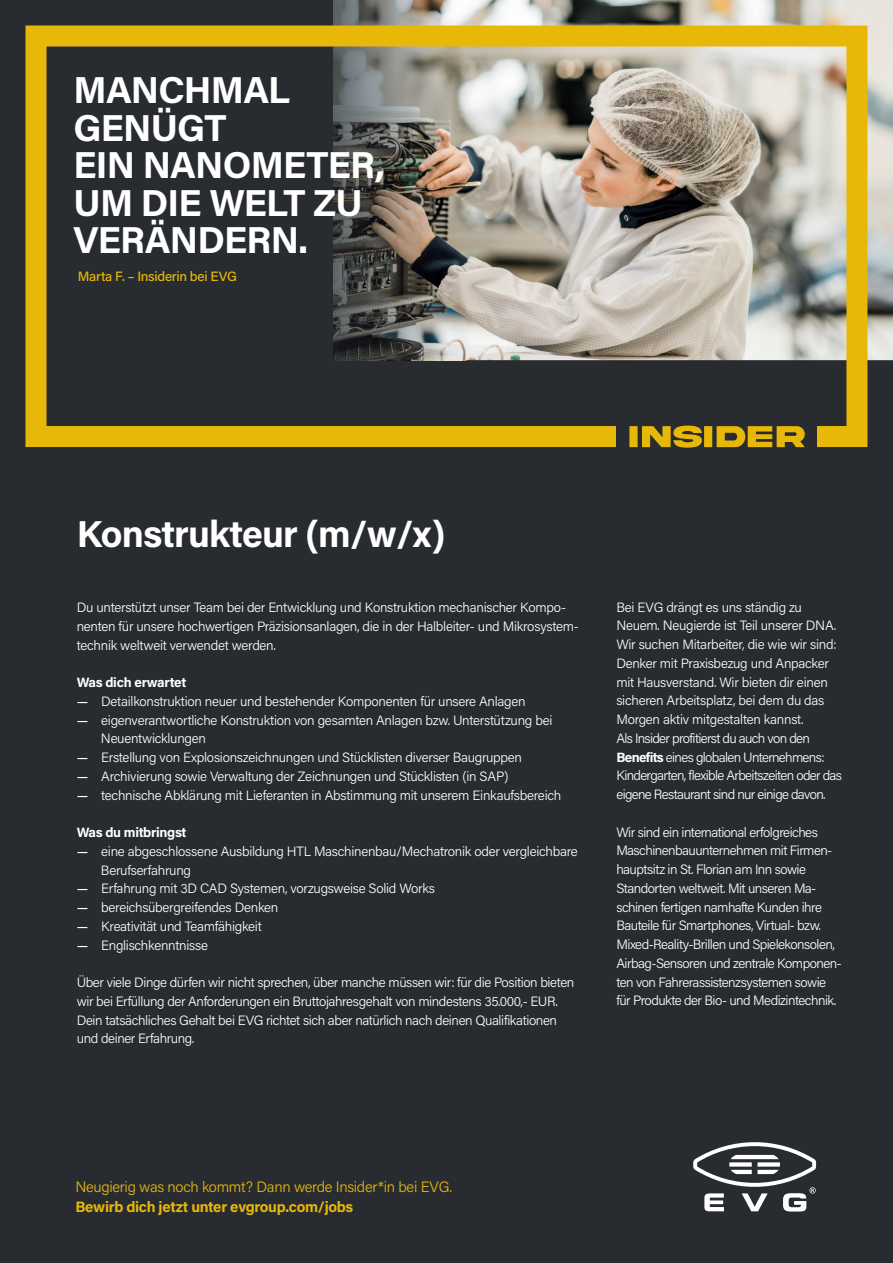
<style>
.page{position:relative;width:893px;height:1263px;background:#282c31}
.page>*{position:absolute;margin:0;border:0;box-sizing:border-box;transform-origin:0 0}
.t1{font:700 37.5px/37.5px "Acumin Pro";letter-spacing:-.02em;color:#fff}
.t2{font:300 15px "Acumin Pro";letter-spacing:-.02em;color:#e8b809}
.t3{font:700 15px "Acumin Pro";letter-spacing:-.02em;color:#e8b809}
.t4{font:300 13.5px/18.8px "Acumin Pro";letter-spacing:-.025em;color:#fff}
.t5{font:700 13.5px "Acumin Pro";letter-spacing:-.02em;color:#fff}
.t6{font:500 13.5px "Acumin Pro";letter-spacing:-.02em;color:#e8b809}
.s1{font-weight:500}
.s2{font-weight:700}
</style>
<div class="page">
<img style="left:466px;top:0;width:427px;height:360px">
<img style="left:333px;top:0;width:133px;height:360px">
<div style="left:26px;top:26px;width:841px;height:421px;border:21px solid #e8b809"></div>
<div style="left:616px;top:413px;width:200px;height:47px;background:#282c31"></div>
<svg style="left:629px;top:426px;width:176px;height:22px"></svg>
<svg style="left:693px;top:1142px;width:123px;height:69px"></svg>
<h1 class="t1" style="left:74px;top:70px;width:313px">MANCHMAL<br>GENÜGT<br>EIN NANOMETER,<br>UM DIE WELT ZU<br>VERÄNDERN.</h1>
<p class="t6" style="left:78px;top:267px;width:161px">Marta F. – Insiderin bei EVG</p>
<h1 class="t1" style="left:77px;top:513px;width:370px">Konstrukteur (m/w/x)</h1>
<p class="t4" style="left:77px;top:597px;width:503px">Du unterstützt unser Team bei der Entwicklung und Konstruktion mechanischer Kompo&shy;nenten für unsere hochwertigen Präzisionsanlagen, die in der Halbleiter- und Mikrosystem&shy;technik weltweit verwendet werden.</p>
<p class="t5" style="left:77px;top:673px;width:111px">Was dich erwartet</p>
<p class="t4" style="left:77px;top:691px;width:450px"><span class="s1">—</span> Detailkonstruktion neuer und bestehender Komponenten für unsere Anlagen</p>
<p class="t4" style="left:101px;top:710px;width:453px;text-indent:-24px"><span class="s1">—</span> eigenverantwortliche Konstruktion von gesamten Anlagen bzw. Unterstützung bei<br>Neuentwicklungen</p>
<p class="t4" style="left:77px;top:747px;width:447px"><span class="s1">—</span> Erstellung von Explosionszeichnungen und Stücklisten diverser Baugruppen</p>
<p class="t4" style="left:77px;top:766px;width:433px"><span class="s1">—</span> Archivierung sowie Verwaltung der Zeichnungen und Stücklisten (in SAP)</p>
<p class="t4" style="left:77px;top:785px;width:486px"><span class="s1">—</span> technische Abklärung mit Lieferanten in Abstimmung mit unserem Einkaufsbereich</p>
<p class="t5" style="left:77px;top:823px;width:111px">Was du mitbringst</p>
<p class="t4" style="left:101px;top:841px;width:478px;text-indent:-24px"><span class="s1">—</span> eine abgeschlossene Ausbildung HTL Maschinenbau/Mechatronik oder vergleichbare<br>Berufserfahrung</p>
<p class="t4" style="left:77px;top:879px;width:360px"><span class="s1">—</span> Erfahrung mit 3D CAD Systemen, vorzugsweise Solid Works</p>
<p class="t4" style="left:77px;top:897px;width:203px"><span class="s1">—</span> bereichsübergreifendes Denken</p>
<p class="t4" style="left:77px;top:916px;width:187px"><span class="s1">—</span> Kreativität und Teamfähigkeit</p>
<p class="t4" style="left:77px;top:935px;width:133px"><span class="s1">—</span> Englischkenntnisse</p>
<p class="t4" style="left:77px;top:972px;width:499px">Über viele Dinge dürfen wir nicht sprechen, über manche müssen wir: für die Position bieten wir bei Erfüllung der Anforderungen ein Bruttojahresgehalt von mindestens 35.000,- EUR.<br>Dein tatsächliches Gehalt bei EVG richtet sich aber natürlich nach deinen Qualifikationen und deiner Erfahrung.</p>
<p class="t4" style="left:616px;top:597px;width:227px">Bei EVG drängt es uns ständig zu Neuem. Neugierde ist Teil unserer DNA.<br>Wir suchen Mitarbeiter, die wie wir sind:<br>Denker mit Praxisbezug und Anpacker mit Hausverstand. Wir bieten dir einen sicheren Arbeitsplatz, bei dem du das Morgen aktiv mitgestalten kannst.<br>Als Insider profitierst du auch von den <span class="s2">Benefits</span> eines globalen Unternehmens:<br>Kindergarten, flexible Arbeitszeiten oder das eigene Restaurant sind nur einige davon.</p>
<p class="t4" style="left:616px;top:822px;width:227px">Wir sind ein international erfolgreiches Maschinenbauunternehmen mit Firmen&shy;hauptsitz in St. Florian am Inn sowie Standorten weltweit. Mit unseren Ma&shy;schinen fertigen namhafte Kunden ihre Bauteile für Smartphones, Virtual- bzw.<br>Mixed-Reality-Brillen und Spielekonsolen, Airbag-Sensoren und zentrale Komponen&shy;ten von Fahrerassistenzsystemen sowie für Produkte der Bio- und Medizintechnik.</p>
<p class="t2" style="left:75px;top:1177px;width:378px">Neugierig was noch kommt? Dann werde Insider*in bei EVG.</p>
<p class="t3" style="left:75px;top:1196px;width:279px">Bewirb dich jetzt unter evgroup.com/jobs</p>
</div>
